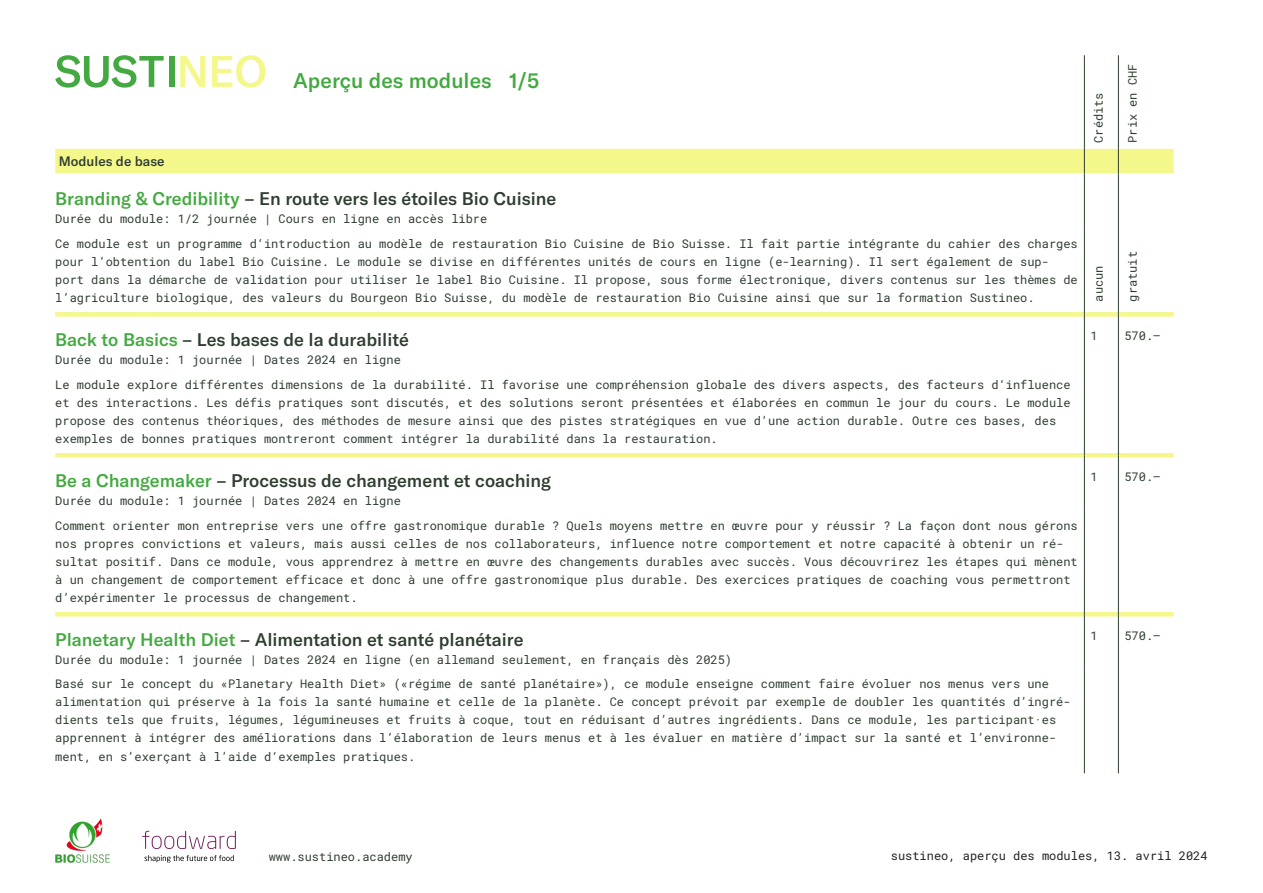
<style>
.page{position:relative;width:1263px;height:893px;background:#fff}
.page>*{position:absolute;margin:0;border:0;box-sizing:border-box;transform-origin:0 0}
.t1{font:500 21px "GT America";color:#43a940}
.t2{font:500 18px "GT America";color:#2f3e31}
.t3{font:500 13.5px "GT America";color:#2f3e31}
.t4{font:12px/18px "Roboto Mono";color:#2f3e31}
.t5{font:12px "Roboto Mono";color:#231f20}
.s1{color:#43a940}
</style>
<div class="page">
<svg style="left:148px;top:855px;width:86px;height:6px"></svg>
<svg style="left:142px;top:831px;width:94px;height:18px"></svg>
<img style="left:55px;top:818px;width:55px;height:44px">
<div style="left:55px;top:312px;width:1029px;height:5px;background:#f4f88b"></div>
<div style="left:1085px;top:312px;width:33px;height:5px;background:#f4f88b"></div>
<div style="left:1119px;top:312px;width:55px;height:5px;background:#f4f88b"></div>
<div style="left:55px;top:453px;width:1029px;height:5px;background:#f4f88b"></div>
<div style="left:1085px;top:453px;width:33px;height:5px;background:#f4f88b"></div>
<div style="left:1119px;top:453px;width:55px;height:5px;background:#f4f88b"></div>
<hr style="left:55px;top:612px;width:1029px;height:4px;background:#f4f88b">
<hr style="left:1085px;top:612px;width:33px;height:4px;background:#f4f88b">
<hr style="left:1119px;top:612px;width:55px;height:4px;background:#f4f88b">
<hr style="left:1084px;top:55px;width:1px;height:94px;background:#2f3e31">
<hr style="left:1118px;top:55px;width:1px;height:94px;background:#2f3e31">
<div style="left:55px;top:149px;width:1119px;height:24px;background:#f4f88b"></div>
<hr style="left:1084px;top:173px;width:1px;height:56px;background:#2f3e31">
<hr style="left:1118px;top:173px;width:1px;height:56px;background:#2f3e31">
<hr style="left:1084px;top:229px;width:1px;height:85px;background:#2f3e31">
<hr style="left:1118px;top:229px;width:1px;height:85px;background:#2f3e31">
<hr style="left:1084px;top:314px;width:1px;height:56px;background:#2f3e31">
<hr style="left:1118px;top:314px;width:1px;height:56px;background:#2f3e31">
<hr style="left:1084px;top:370px;width:1px;height:85px;background:#2f3e31">
<hr style="left:1118px;top:370px;width:1px;height:85px;background:#2f3e31">
<hr style="left:1084px;top:455px;width:1px;height:56px;background:#2f3e31">
<hr style="left:1118px;top:455px;width:1px;height:56px;background:#2f3e31">
<hr style="left:1084px;top:511px;width:1px;height:103px;background:#2f3e31">
<hr style="left:1118px;top:511px;width:1px;height:103px;background:#2f3e31">
<hr style="left:1084px;top:614px;width:1px;height:56px;background:#2f3e31">
<hr style="left:1118px;top:614px;width:1px;height:56px;background:#2f3e31">
<hr style="left:1084px;top:670px;width:1px;height:103px;background:#2f3e31">
<hr style="left:1118px;top:670px;width:1px;height:103px;background:#2f3e31">
<svg style="left:55px;top:55px;width:109px;height:33px"></svg>
<div style="left:169px;top:56px;width:5px;height:31px;background:#43a940"></div>
<svg style="left:180px;top:56px;width:25px;height:31px"></svg>
<svg style="left:212px;top:55px;width:53px;height:33px"></svg>
<p class="t1" style="left:293px;top:67px;width:247px">Aperçu des modules 1/5</p>
<p class="t3" style="left:59px;top:153px;width:107px">Modules de base</p>
<p class="t2" style="left:55px;top:188px;width:503px"><span class="s1">Branding &amp; Credibility</span> – En route vers les étoiles Bio Cuisine</p>
<p class="t4" style="left:55px;top:209px;width:434px">Durée du module: 1/2 journée | Cours en ligne en accès libre</p>
<p class="t4" style="left:55px;top:234px;width:1024px">Ce module est un programme d‘introduction au modèle de restauration Bio Cuisine de Bio Suisse. Il fait partie intégrante du cahier des charges pour l’obtention du label Bio Cuisine. Le module se divise en différentes unités de cours en ligne (e-learning). Il sert également de sup&shy;port dans la démarche de validation pour utiliser le label Bio Cuisine. Il propose, sous forme électronique, divers contenus sur les thèmes de l’agriculture biologique, des valeurs du Bourgeon Bio Suisse, du modèle de restauration Bio Cuisine ainsi que sur la formation Sustineo.</p>
<p class="t2" style="left:55px;top:329px;width:355px"><span class="s1">Back to Basics</span> – Les bases de la durabilité</p>
<p class="t4" style="left:55px;top:350px;width:347px">Durée du module: 1 journée | Dates 2024 en ligne</p>
<p class="t4" style="left:55px;top:375px;width:1017px">Le module explore différentes dimensions de la durabilité. Il favorise une compréhension globale des divers aspects, des facteurs d‘influence et des interactions. Les défis pratiques sont discutés, et des solutions seront présentées et élaborées en commun le jour du cours. Le module propose des contenus théoriques, des méthodes de mesure ainsi que des pistes stratégiques en vue d’une action durable. Outre ces bases, des exemples de bonnes pratiques montreront comment intégrer la durabilité dans la restauration.</p>
<p class="t2" style="left:55px;top:470px;width:497px"><span class="s1">Be a Changemaker</span> – Processus de changement et coaching</p>
<p class="t4" style="left:55px;top:491px;width:347px">Durée du module: 1 journée | Dates 2024 en ligne</p>
<p class="t4" style="left:55px;top:516px;width:1024px">Comment orienter mon entreprise vers une offre gastronomique durable ? Quels moyens mettre en œuvre pour y réussir ? La façon dont nous gérons nos propres convictions et valeurs, mais aussi celles de nos collaborateurs, influence notre comportement et notre capacité à obtenir un ré&shy;sultat positif. Dans ce module, vous apprendrez à mettre en œuvre des changements durables avec succès. Vous découvrirez les étapes qui mènent à un changement de comportement efficace et donc à une offre gastronomique plus durable. Des exercices pratiques de coaching vous permettront d’expérimenter le processus de changement.</p>
<p class="t2" style="left:55px;top:629px;width:470px"><span class="s1">Planetary Health Diet</span> – Alimentation et santé planétaire</p>
<p class="t4" style="left:55px;top:650px;width:678px">Durée du module: 1 journée | Dates 2024 en ligne (en allemand seulement, en français dès 2025)</p>
<p class="t4" style="left:55px;top:675px;width:1017px">Basé sur le concept du «Planetary Health Diet» («régime de santé planétaire»), ce module enseigne comment faire évoluer nos menus vers une alimentation qui préserve à la fois la santé humaine et celle de la planète. Ce concept prévoit par exemple de doubler les quantités d’ingré&shy;dients tels que fruits, légumes, légumineuses et fruits à coque, tout en réduisant d’autres ingrédients. Dans ce module, les participant·es apprennent à intégrer des améliorations dans l’élaboration de leurs menus et à les évaluer en matière d’impact sur la santé et l’environne&shy;ment, en s’exerçant à l’aide d‘exemples pratiques.</p>
<p class="t4" style="left:1089px;top:143px;width:52px;rotate:-90deg">Crédits</p>
<p class="t4" style="left:1123px;top:143px;width:81px;rotate:-90deg">Prix en CHF</p>
<p class="t4" style="left:1089px;top:302px;width:37px;rotate:-90deg">aucun</p>
<p class="t4" style="left:1123px;top:302px;width:52px;rotate:-90deg">gratuit</p>
<p class="t4" style="left:1090px;top:326px;width:9px">1</p>
<p class="t4" style="left:1124px;top:326px;width:37px">570.–</p>
<p class="t4" style="left:1090px;top:467px;width:9px">1</p>
<p class="t4" style="left:1124px;top:467px;width:37px">570.–</p>
<p class="t4" style="left:1090px;top:626px;width:9px">1</p>
<p class="t4" style="left:1124px;top:626px;width:37px">570.–</p>
<p class="t5" style="left:891px;top:848px;width:318px">sustineo, aperçu des modules, 13. avril 2024</p>
<p class="t4" style="left:269px;top:847px;width:145px">www.sustineo.academy</p>
<p class="t4" style="left:876px;top:847px;width:297px">su tineo, apreçu des modules, 13. juillet</p>
<p class="t4" style="left:1200px;top:847px;width:9px">3</p>
</div>
